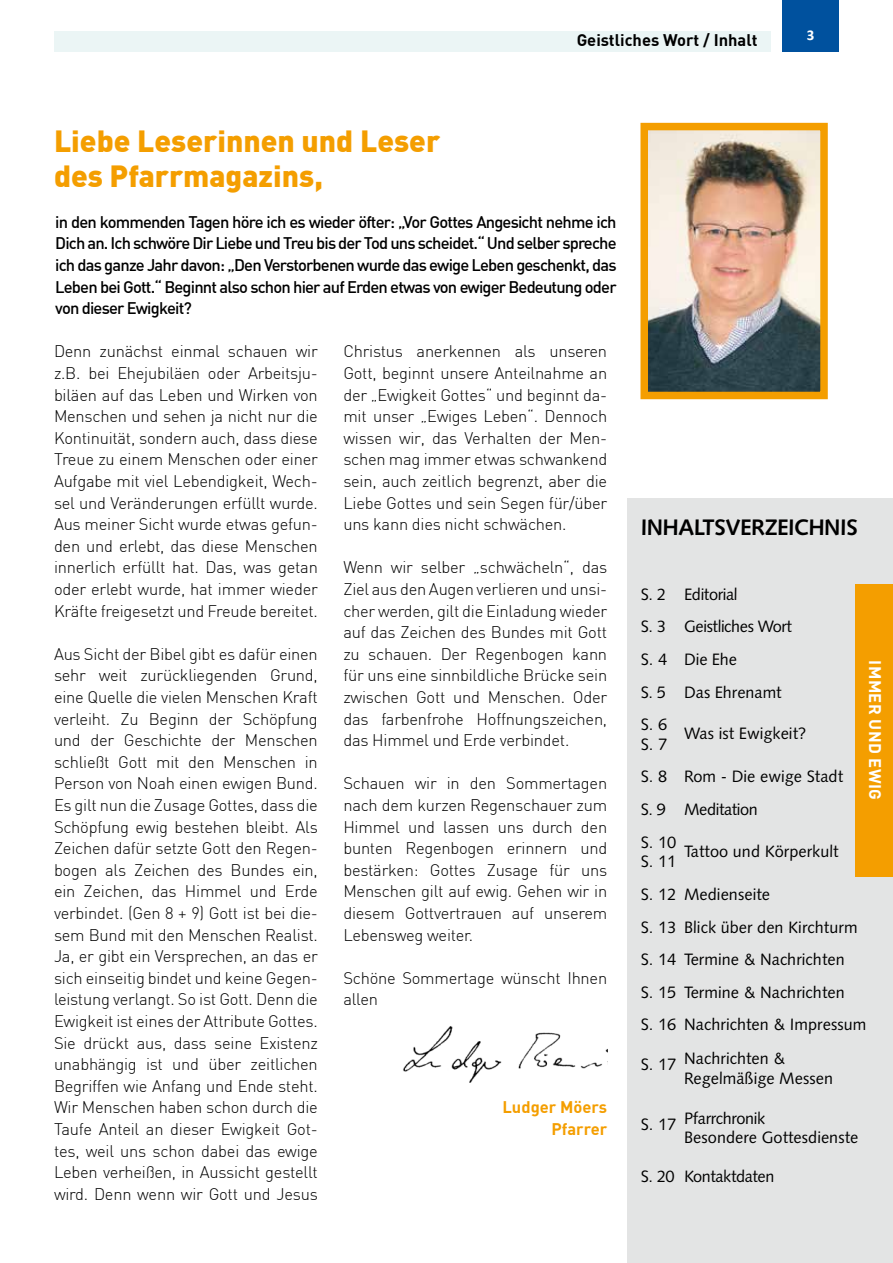
<style>
.page{position:relative;width:893px;height:1263px;background:#fff}
.page>*{position:absolute;margin:0;border:0;box-sizing:border-box;transform-origin:0 0}
.t1{font:900 30px/34.5px "DIN";color:#f49e00}
.t2{font:22.5px "Humanist 531 BT Bold A";letter-spacing:-.025em;color:#000}
.t3{font:300 16.5px/21.6px "DIN";letter-spacing:-.015em;color:#000;text-align:justify}
.t4{font:500 16.5px/21.6px "DIN";letter-spacing:-.05em;color:#000;text-align:justify}
.t5{font:16.5px/32.7px "Humanist 531 BT Roman A";color:#000}
.t6{font:16.5px/32.5px "Humanist 531 BT Roman A";letter-spacing:-.025em;color:#000}
.t7{font:700 16.5px "DIN";color:#000}
.t8{font:700 16.5px/21.6px "DIN";color:#f49e00;text-align:right}
.t9{font:700 16.5px "DIN";letter-spacing:.025em;color:#fff}
.t10{font:700 15px "Calibri";color:#fff}
</style>
<div class="page">
<div style="left:783px;top:0;width:56px;height:52px;background:#00519e"></div>
<div style="left:54px;top:31px;width:716px;height:21px;background:#ebf5f5"></div>
<img style="left:403px;top:1026px;width:204px;height:56px">
<div style="left:628px;top:499px;width:265px;height:764px;background:#e3e4e4"></div>
<img style="left:649px;top:132px;width:170px;height:258px">
<div style="left:640px;top:123px;width:188px;height:276px;border:8px solid #f49e00"></div>
<div style="left:855px;top:584px;width:38px;height:292px;background:#f49e00"></div>
<h1 class="t1" style="left:54px;top:123px;width:388px">Liebe Leserinnen und Leser des Pfarrmagazins,</h1>
<p class="t7" style="left:577px;top:29px;width:182px">Geistliches Wort / Inhalt</p>
<p class="t4" style="left:55px;top:210px;width:563px">in den kommenden Tagen höre ich es wieder öfter: „Vor Gottes Angesicht nehme ich Dich an. Ich schwöre Dir Liebe und Treu bis der Tod uns scheidet.“ Und selber spreche ich das ganze Jahr davon: „Den Verstorbenen wurde das ewige Leben geschenkt, das Leben bei Gott.“ Beginnt also schon hier auf Erden etwas von ewiger Bedeutung oder von dieser Ewigkeit?</p>
<p class="t10" style="left:807px;top:26px;width:9px">3</p>
<p class="t3" style="left:54px;top:340px;width:265px">Denn zunächst einmal schauen wir z.B. bei Ehejubiläen oder Arbeitsju&shy;biläen auf das Leben und Wirken von Menschen und sehen ja nicht nur die Kontinuität, sondern auch, dass diese Treue zu einem Menschen oder einer Aufgabe mit viel Lebendigkeit, Wech&shy;sel und Veränderungen erfüllt wurde.<br>Aus meiner Sicht wurde etwas gefun&shy;den und erlebt, das diese Menschen innerlich erfüllt hat. Das, was getan oder erlebt wurde, hat immer wieder Kräfte freigesetzt und Freude bereitet.</p>
<p class="t3" style="left:54px;top:643px;width:265px">Aus Sicht der Bibel gibt es dafür einen sehr weit zurückliegenden Grund, eine Quelle die vielen Menschen Kraft verleiht. Zu Beginn der Schöpfung und der Geschichte der Menschen schließt Gott mit den Menschen in Person von Noah einen ewigen Bund.<br>Es gilt nun die Zusage Gottes, dass die Schöpfung ewig bestehen bleibt. Als Zeichen dafür setzte Gott den Regen&shy;bogen als Zeichen des Bundes ein, ein Zeichen, das Himmel und Erde verbindet. (Gen 8 + 9) Gott ist bei die&shy;sem Bund mit den Menschen Realist.<br>Ja, er gibt ein Versprechen, an das er sich einseitig bindet und keine Gegen&shy;leistung verlangt. So ist Gott. Denn die Ewigkeit ist eines der Attribute Gottes.<br>Sie drückt aus, dass seine Existenz unabhängig ist und über zeitlichen Begriffen wie Anfang und Ende steht.<br>Wir Menschen haben schon durch die Taufe Anteil an dieser Ewigkeit Got&shy;tes, weil uns schon dabei das ewige Leben verheißen, in Aussicht gestellt wird. Denn wenn wir Gott und Jesus</p>
<p class="t3" style="left:343px;top:340px;width:265px">Christus anerkennen als unseren Gott, beginnt unsere Anteilnahme an der „Ewigkeit Gottes“ und beginnt da&shy;mit unser „Ewiges Leben“. Dennoch wissen wir, das Verhalten der Men&shy;schen mag immer etwas schwankend sein, auch zeitlich begrenzt, aber die Liebe Gottes und sein Segen für/über uns kann dies nicht schwächen.</p>
<p class="t3" style="left:343px;top:556px;width:265px">Wenn wir selber „schwächeln“, das Ziel aus den Augen verlieren und unsi&shy;cher werden, gilt die Einladung wieder auf das Zeichen des Bundes mit Gott zu schauen. Der Regenbogen kann für uns eine sinnbildliche Brücke sein zwischen Gott und Menschen. Oder das farbenfrohe Hoffnungszeichen, das Himmel und Erde verbindet.</p>
<p class="t3" style="left:343px;top:772px;width:265px">Schauen wir in den Sommertagen nach dem kurzen Regenschauer zum Himmel und lassen uns durch den bunten Regenbogen erinnern und bestärken: Gottes Zusage für uns Menschen gilt auf ewig. Gehen wir in diesem Gottvertrauen auf unserem Lebensweg weiter.</p>
<p class="t3" style="left:343px;top:967px;width:265px">Schöne Sommertage wünscht Ihnen allen</p>
<p class="t8" style="left:502px;top:1096px;width:106px">Ludger Möers<br>Pfarrer</p>
<h2 class="t2" style="left:641px;top:513px;width:219px">INHALTSVERZEICHNIS</h2>
<p class="t6" style="left:641px;top:577px;width:153px">S. 2 Editorial<br>S. 3 Geistliches Wort<br>S. 4 Die Ehe<br>S. 5 Das Ehrenamt<br>S. 6</p>
<p class="t5" style="left:684px;top:717px;width:124px">Was ist Ewigkeit?</p>
<p class="t9" style="left:886px;top:660px;width:141px;rotate:90deg">IMMER UND EWIG</p>
<p class="t5" style="left:641px;top:727px;width:204px">S. 7<br>S. 8 Rom - Die ewige Stadt<br>S. 9 Meditation<br>S. 10</p>
<p class="t5" style="left:684px;top:834px;width:156px">Tattoo und Körperkult</p>
<p class="t5" style="left:641px;top:845px;width:227px">S. 11<br>S. 12 Medienseite<br>S. 13 Blick über den Kirchturm<br>S. 14 Termine &amp; Nachrichten<br>S. 15 Termine &amp; Nachrichten<br>S. 16 Nachrichten &amp; Impressum<br>S. 17 Nachrichten &amp;</p>
<p class="t5" style="left:684px;top:1061px;width:150px">Regelmäßige Messen</p>
<p class="t5" style="left:684px;top:1107px;width:176px;line-height:19.8px;text-indent:-43px">S. 17 Pfarrchronik<br>Besondere Gottesdienste</p>
<p class="t6" style="left:641px;top:1159px;width:135px">S. 20 Kontaktdaten</p>
</div>
